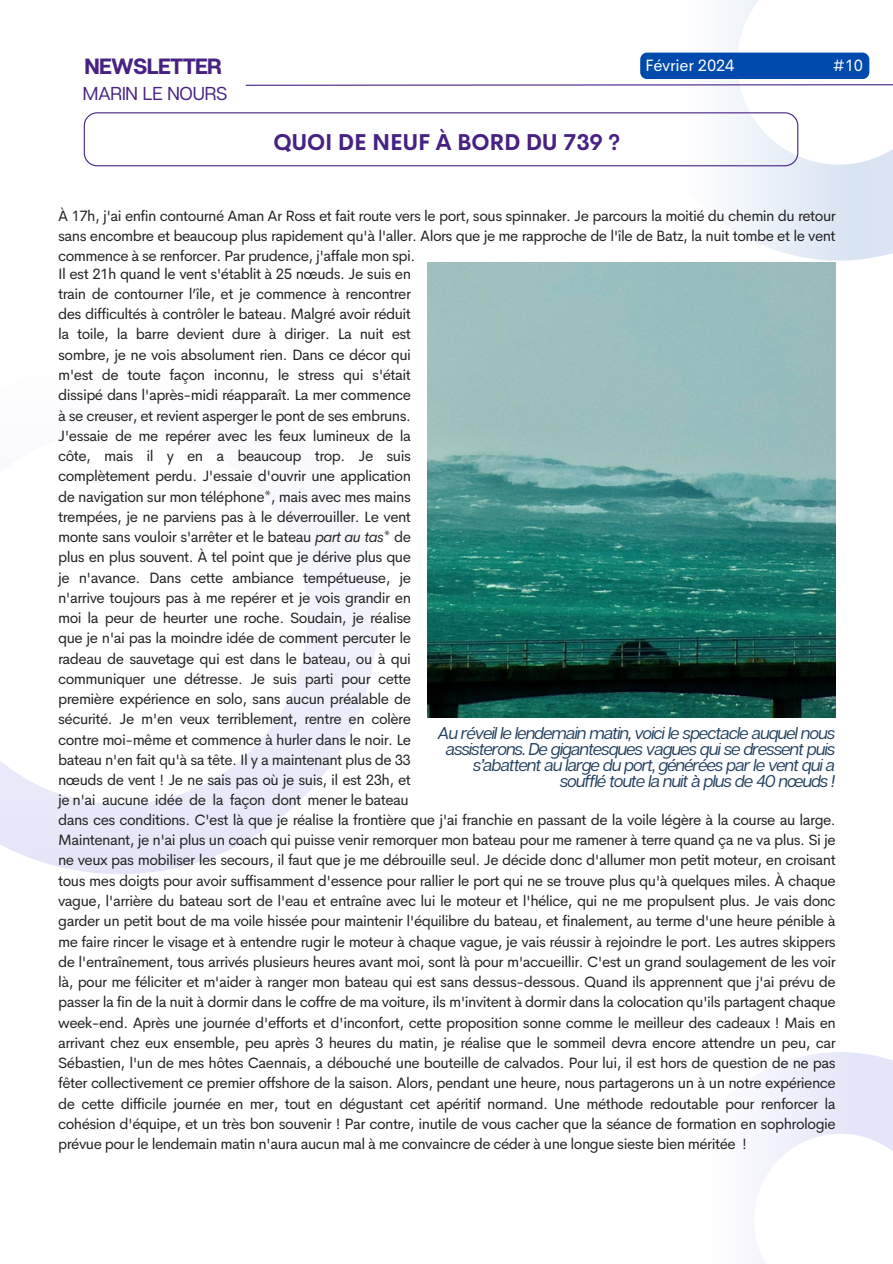
<style>
.page{position:relative;width:893px;height:1264px;background:#fff}
.page>*{position:absolute;margin:0;border:0;box-sizing:border-box;transform-origin:0 0}
.t1{font:700 22.5px "Cerebri Sans";letter-spacing:-.01em;color:#472183}
.t2{font:700 22.05px "Articulat CF";letter-spacing:-.035em;color:#472183}
.t3{font:18.75px "Articulat CF";letter-spacing:-.01em;color:#472183}
.t4{font:italic 16.95px/16px "Articulat CF";letter-spacing:-.045em;color:#1f3e5d;text-align:right}
.t5{font:16.5px "Cerebri Sans";letter-spacing:-.01em;color:#fff}
.t6{font:15px/20.2px "Cerebri Sans";letter-spacing:-.035em;color:#222;text-align:justify}
.s1{font-style:italic}
</style>
<div class="page">
<svg style="left:641px;top:0;width:251px;height:260px"></svg>
<svg style="left:245px;top:84px;width:647px;height:2px"></svg>
<svg style="left:761px;top:1052px;width:131px;height:211px"></svg>
<svg style="left:84px;top:112px;width:714px;height:54px"></svg>
<svg style="left:0;top:550px;width:377px;height:324px"></svg>
<div style="left:640px;top:53px;width:229px;height:25px;background:#004aad"></div>
<img style="left:427px;top:263px;width:408px;height:454px">
<h3 class="t2" style="left:85px;top:52px;width:139px">NEWSLETTER</h3>
<p class="t3" style="left:83px;top:82px;width:146px">MARIN LE NOURS</p>
<p class="t1" style="left:273px;top:127px;width:348px">QUOI DE NEUF À BORD DU 739 ?</p>
<h2 class="t5" style="left:645px;top:54px;width:91px">Février 2024</h2>
<h2 class="t5" style="left:832px;top:54px;width:32px">#10</h2>
<h1 class="t6" style="left:58px;top:205px;width:779px">À 17h, j'ai enfin contourné Aman Ar Ross et fait route vers le port, sous spinnaker. Je parcours la moitié du chemin du retour sans encombre et beaucoup plus rapidement qu'à l'aller. Alors que je me rapproche de l'île de Batz, la nuit tombe et le vent commence à se renforcer. Par prudence, j'affale mon spi.</h1>
<p class="t6" style="left:58px;top:263px;width:354px">Il est 21h quand le vent s'établit à 25 nœuds. Je suis en train de contourner l’île, et je commence à rencontrer des difficultés à contrôler le bateau. Malgré avoir réduit la toile, la barre devient dure à diriger. La nuit est sombre, je ne vois absolument rien. Dans ce décor qui m'est de toute façon inconnu, le stress qui s'était dissipé dans l'après-midi réapparaît. La mer commence à se creuser, et revient asperger le pont de ses embruns.<br>J'essaie de me repérer avec les feux lumineux de la côte, mais il y en a beaucoup trop. Je suis complètement perdu. J'essaie d'ouvrir une application de navigation sur mon téléphone*, mais avec mes mains trempées, je ne parviens pas à le déverrouiller. Le vent monte sans vouloir s'arrêter et le bateau <span class="s1">part au tas</span>* de plus en plus souvent. À tel point que je dérive plus que je n'avance. Dans cette ambiance tempétueuse, je n'arrive toujours pas à me repérer et je vois grandir en moi la peur de heurter une roche. Soudain, je réalise que je n'ai pas la moindre idée de comment percuter le radeau de sauvetage qui est dans le bateau, ou à qui communiquer une détresse. Je suis parti pour cette première expérience en solo, sans aucun préalable de sécurité. Je m'en veux terriblement, rentre en colère contre moi-même et commence à hurler dans le noir. Le bateau n'en fait qu'à sa tête. Il y a maintenant plus de 33 nœuds de vent ! Je ne sais pas où je suis, il est 23h, et je n'ai aucune idée de la façon dont mener le bateau</p>
<p class="t6" style="left:58px;top:809px;width:779px">dans ces conditions. C'est là que je réalise la frontière que j'ai franchie en passant de la voile légère à la course au large.<br>Maintenant, je n'ai plus un coach qui puisse venir remorquer mon bateau pour me ramener à terre quand ça ne va plus. Si je ne veux pas mobiliser les secours, il faut que je me débrouille seul. Je décide donc d'allumer mon petit moteur, en croisant tous mes doigts pour avoir suffisamment d'essence pour rallier le port qui ne se trouve plus qu'à quelques miles. À chaque vague, l'arrière du bateau sort de l'eau et entraîne avec lui le moteur et l'hélice, qui ne me propulsent plus. Je vais donc garder un petit bout de ma voile hissée pour maintenir l'équilibre du bateau, et finalement, au terme d'une heure pénible à me faire rincer le visage et à entendre rugir le moteur à chaque vague, je vais réussir à rejoindre le port. Les autres skippers de l'entraînement, tous arrivés plusieurs heures avant moi, sont là pour m'accueillir. C'est un grand soulagement de les voir là, pour me féliciter et m'aider à ranger mon bateau qui est sans dessus-dessous. Quand ils apprennent que j'ai prévu de passer la fin de la nuit à dormir dans le coffre de ma voiture, ils m'invitent à dormir dans la colocation qu'ils partagent chaque week-end. Après une journée d'efforts et d'inconfort, cette proposition sonne comme le meilleur des cadeaux ! Mais en arrivant chez eux ensemble, peu après 3 heures du matin, je réalise que le sommeil devra encore attendre un peu, car Sébastien, l'un de mes hôtes Caennais, a débouché une bouteille de calvados. Pour lui, il est hors de question de ne pas fêter collectivement ce premier offshore de la saison. Alors, pendant une heure, nous partagerons un à un notre expérience de cette difficile journée en mer, tout en dégustant cet apéritif normand. Une méthode redoutable pour renforcer la cohésion d'équipe, et un très bon souvenir ! Par contre, inutile de vous cacher que la séance de formation en sophrologie prévue pour le lendemain matin n'aura aucun mal à me convaincre de céder à une longue sieste bien méritée !</p>
<h1 class="t4" style="left:438px;top:724px;width:399px">Au réveil le lendemain matin, voici le spectacle auquel nous assisterons. De gigantesques vagues qui se dressent puis s’abattent au large du port, générées par le vent qui a soufflé toute la nuit à plus de 40 nœuds !</h1>
</div>
